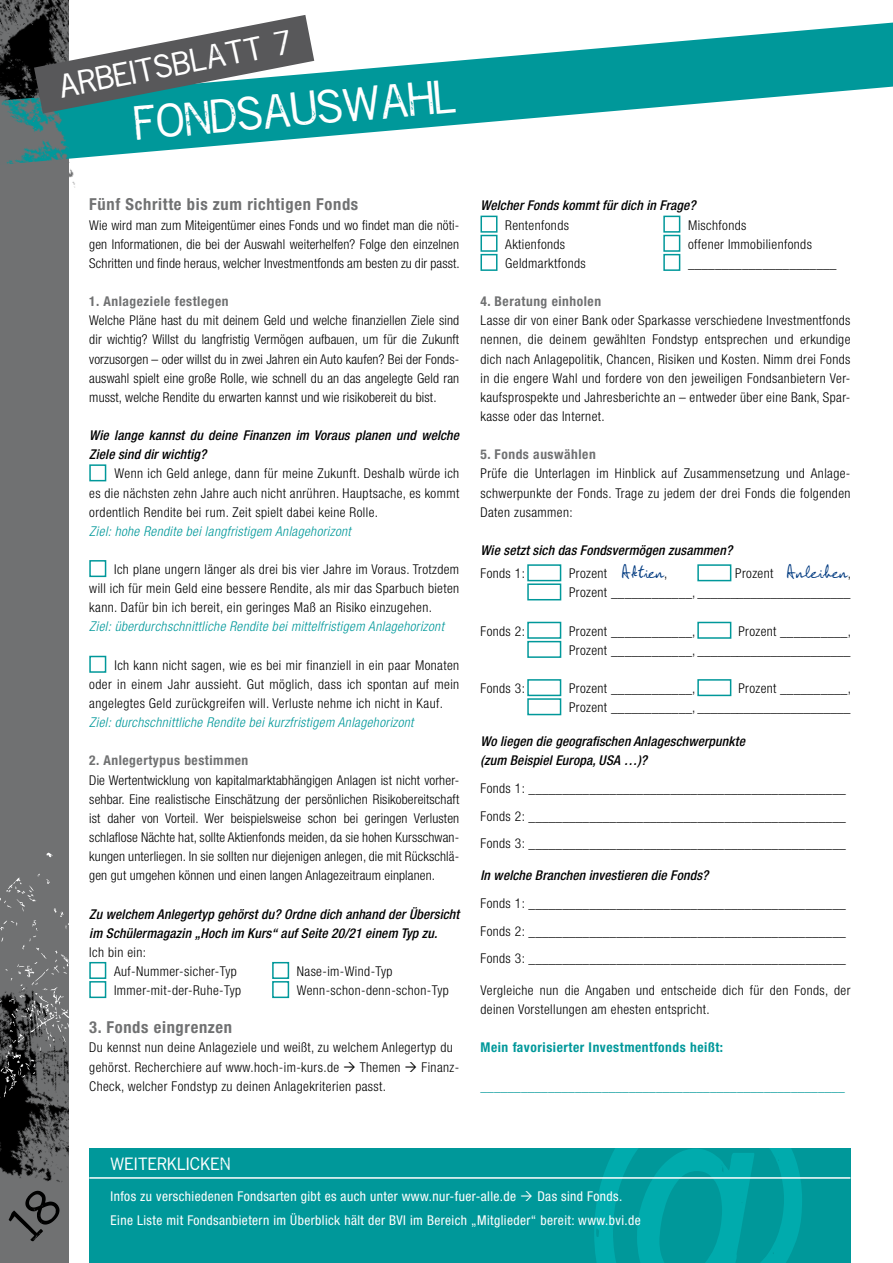
<style>
.page{position:relative;width:893px;height:1263px;background:#fff}
.page>*{position:absolute;margin:0;border:0;box-sizing:border-box;transform-origin:0 0}
.t1{font:36px "Reprise Stamp";color:#fff}
.t2{font:25.2px "Reprise Stamp";color:#fff}
.t3{font:700 condensed 16.5px "Helvetica Neue LT Std";letter-spacing:.04em;color:#707172}
.t4{font:300 condensed 13.5px/19.2px "Helvetica Neue LT Std";letter-spacing:.03em;color:#000;text-align:justify}
.t5{font:italic 500 condensed 13.5px/19.2px "Helvetica Neue LT Std";letter-spacing:.01em;color:#000}
.t6{font:italic 300 condensed 13.5px "Helvetica Neue LT Std";letter-spacing:.03em;color:#00989a}
.t7{font:condensed 13.5px/23.4px "Helvetica Neue LT Std";letter-spacing:.03em;color:#fff}
.t8{font:700 condensed 13.5px "Helvetica Neue LT Std";letter-spacing:.04em;color:#00989a}
.t9{font:700 condensed 13.5px "Helvetica Neue LT Std";letter-spacing:.04em;color:#707172}
.t10{font:13.5px "Reprise Stamp";letter-spacing:.08em;color:#fff}
.s1{font-family:"John Lennon";font-weight:400;font-stretch:normal;font-size:18px;color:#003a80}
</style>
<div class="page">
<div style="left:0;top:0;width:68px;height:1263px;background:#707172"></div>
<img style="left:0;top:1098px;width:68px;height:84px">
<svg style="left:0;top:872px;width:69px;height:226px"></svg>
<svg style="left:46px;top:853px;width:7px;height:5px"></svg>
<img style="left:0;top:0;width:68px;height:23px">
<svg style="left:0;top:23px;width:893px;height:134px;fill:#00989a"></svg>
<img style="left:0;top:56px;width:88px;height:147px">
<svg style="left:34px;top:15px;width:280px;height:99px"></svg>
<div style="left:89px;top:464px;width:17px;height:17px;border:2px solid #00989a"></div>
<div style="left:89px;top:560px;width:17px;height:17px;border:2px solid #00989a"></div>
<div style="left:89px;top:656px;width:17px;height:17px;border:2px solid #00989a"></div>
<div style="left:89px;top:962px;width:17px;height:17px;border:2px solid #00989a"></div>
<div style="left:272px;top:962px;width:17px;height:17px;border:2px solid #00989a"></div>
<div style="left:89px;top:981px;width:17px;height:17px;border:2px solid #00989a"></div>
<div style="left:272px;top:981px;width:17px;height:17px;border:2px solid #00989a"></div>
<div style="left:480px;top:216px;width:17px;height:17px;border:2px solid #00989a"></div>
<div style="left:663px;top:216px;width:17px;height:17px;border:2px solid #00989a"></div>
<div style="left:480px;top:235px;width:17px;height:17px;border:2px solid #00989a"></div>
<div style="left:663px;top:235px;width:17px;height:17px;border:2px solid #00989a"></div>
<div style="left:480px;top:254px;width:17px;height:17px;border:2px solid #00989a"></div>
<div style="left:663px;top:254px;width:17px;height:17px;border:2px solid #00989a"></div>
<div style="left:527px;top:564px;width:34px;height:17px;border:2px solid #00989a"></div>
<div style="left:697px;top:564px;width:34px;height:17px;border:2px solid #00989a"></div>
<div style="left:527px;top:583px;width:34px;height:17px;border:2px solid #00989a"></div>
<div style="left:527px;top:622px;width:34px;height:17px;border:2px solid #00989a"></div>
<div style="left:697px;top:622px;width:34px;height:17px;border:2px solid #00989a"></div>
<div style="left:527px;top:641px;width:34px;height:17px;border:2px solid #00989a"></div>
<div style="left:527px;top:679px;width:34px;height:17px;border:2px solid #00989a"></div>
<div style="left:697px;top:679px;width:34px;height:17px;border:2px solid #00989a"></div>
<div style="left:527px;top:698px;width:34px;height:17px;border:2px solid #00989a"></div>
<div style="left:89px;top:1148px;width:761px;height:115px;background:#00989a"></div>
<hr style="left:89px;top:1177px;width:761px;height:2px;background:#fff">
<h2 class="t2" style="left:56px;top:68px;width:237px;rotate:-11deg">ARBEITSBLATT 7</h2>
<h1 class="t1" style="left:133px;top:97px;width:323px;rotate:-5deg">FONDSAUSWAHL</h1>
<p class="t3" style="left:89px;top:195px;width:270px">Fünf Schritte bis zum richtigen Fonds</p>
<p class="t4" style="left:89px;top:215px;width:372px">Wie wird man zum Miteigentümer eines Fonds und wo findet man die nöti&shy;gen Informationen, die bei der Auswahl weiterhelfen? Folge den einzelnen Schritten und finde heraus, welcher Investmentfonds am besten zu dir passt.</p>
<p class="t9" style="left:89px;top:293px;width:141px">1. Anlageziele festlegen</p>
<p class="t4" style="left:89px;top:311px;width:371px">Welche Pläne hast du mit deinem Geld und welche finanziellen Ziele sind dir wichtig? Willst du langfristig Vermögen aufbauen, um für die Zukunft vorzusorgen – oder willst du in zwei Jahren ein Auto kaufen? Bei der Fonds&shy;auswahl spielt eine große Rolle, wie schnell du an das angelegte Geld ran musst, welche Rendite du erwarten kannst und wie risikobereit du bist.</p>
<p class="t5" style="left:89px;top:426px;width:371px">Wie lange kannst du deine Finanzen im Voraus planen und welche<br>Ziele sind dir wichtig?</p>
<p class="t4" style="left:89px;top:464px;width:371px;text-indent:25px">Wenn ich Geld anlege, dann für meine Zukunft. Deshalb würde ich es die nächsten zehn Jahre auch nicht anrühren. Hauptsache, es kommt ordentlich Rendite bei rum. Zeit spielt dabei keine Rolle.</p>
<p class="t6" style="left:89px;top:523px;width:263px">Ziel: hohe Rendite bei langfristigem Anlagehorizont</p>
<p class="t4" style="left:89px;top:560px;width:371px;text-indent:25px">Ich plane ungern länger als drei bis vier Jahre im Voraus. Trotzdem will ich für mein Geld eine bessere Rendite, als mir das Sparbuch bieten kann. Dafür bin ich bereit, ein geringes Maß an Risiko einzugehen.</p>
<p class="t6" style="left:89px;top:619px;width:356px">Ziel: überdurchschnittliche Rendite bei mittelfristigem Anlagehorizont</p>
<p class="t4" style="left:89px;top:655px;width:371px;text-indent:25px">Ich kann nicht sagen, wie es bei mir finanziell in ein paar Monaten oder in einem Jahr aussieht. Gut möglich, dass ich spontan auf mein angelegtes Geld zurückgreifen will. Verluste nehme ich nicht in Kauf.</p>
<p class="t6" style="left:89px;top:715px;width:326px">Ziel: durchschnittliche Rendite bei kurzfristigem Anlagehorizont</p>
<p class="t9" style="left:89px;top:752px;width:161px">2. Anlegertypus bestimmen</p>
<p class="t4" style="left:89px;top:770px;width:371px">Die Wertentwicklung von kapitalmarktabhängigen Anlagen ist nicht vorher&shy;sehbar. Eine realistische Einschätzung der persönlichen Risikobereitschaft ist daher von Vorteil. Wer beispielsweise schon bei geringen Verlusten schlaf-lose Nächte hat, sollte Aktienfonds meiden, da sie hohen Kursschwan&shy;kungen unterliegen. In sie sollten nur diejenigen anlegen, die mit Rückschlä&shy;gen gut umgehen können und einen langen Anlagezeitraum einplanen.</p>
<p class="t5" style="left:89px;top:904px;width:371px">Zu welchem Anlegertyp gehörst du? Ordne dich anhand der Übersicht im Schülermagazin „Hoch im Kurs“ auf Seite 20/21 einem Typ zu.</p>
<p class="t4" style="left:114px;top:942px;width:124px;text-indent:-25px">Ich bin ein:<br>Auf-Nummer-sicher-Typ</p>
<p class="t4" style="left:297px;top:961px;width:97px">Nase-im-Wind-Typ</p>
<p class="t4" style="left:114px;top:980px;width:129px">Immer-mit-der-Ruhe-Typ</p>
<p class="t4" style="left:297px;top:980px;width:153px">Wenn-schon-denn-schon-Typ</p>
<p class="t3" style="left:89px;top:1017px;width:144px">3. Fonds eingrenzen</p>
<p class="t4" style="left:89px;top:1038px;width:365px">Du kennst nun deine Anlageziele und weißt, zu welchem Anlegertyp du gehörst. Recherchiere auf www.hoch-im-kurs.de</p>
<p class="t4" style="left:360px;top:1057px;width:42px">Themen</p>
<p class="t4" style="left:422px;top:1057px;width:39px">Finanz-</p>
<p class="t4" style="left:89px;top:1076px;width:298px">Check, welcher Fondstyp zu deinen Anlagekriterien passt.</p>
<p class="t5" style="left:480px;top:196px;width:217px">Welcher Fonds kommt für dich in Frage?</p>
<p class="t4" style="left:505px;top:215px;width:65px">Rentenfonds</p>
<p class="t4" style="left:688px;top:215px;width:60px">Mischfonds</p>
<p class="t4" style="left:505px;top:234px;width:62px">Aktienfonds</p>
<p class="t4" style="left:688px;top:234px;width:125px">offener Immobilienfonds</p>
<p class="t4" style="left:505px;top:253px;width:82px">Geldmarktfonds</p>
<p class="t4" style="left:688px;top:253px;width:150px">______________________</p>
<p class="t9" style="left:480px;top:293px;width:122px">4. Beratung einholen</p>
<p class="t4" style="left:480px;top:311px;width:371px">Lasse dir von einer Bank oder Sparkasse verschiedene Investmentfonds nennen, die deinem gewählten Fondstyp entsprechen und erkundige dich nach Anlagepolitik, Chancen, Risiken und Kosten. Nimm drei Fonds in die engere Wahl und fordere von den jeweiligen Fondsanbietern Ver&shy;kaufsprospekte und Jahresberichte an – entweder über eine Bank, Spar&shy;kasse oder das Internet.</p>
<p class="t9" style="left:480px;top:446px;width:117px">5. Fonds auswählen</p>
<p class="t4" style="left:480px;top:464px;width:371px">Prüfe die Unterlagen im Hinblick auf Zusammensetzung und Anlage&shy;schwerpunkte der Fonds. Trage zu jedem der drei Fonds die folgenden Daten zusammen:</p>
<p class="t5" style="left:480px;top:541px;width:253px">Wie setzt sich das Fondsvermögen zusammen?</p>
<p class="t4" style="left:480px;top:564px;width:46px">Fonds 1:</p>
<p class="t4" style="left:569px;top:564px;width:100px">Prozent <span class="s1">Aktien</span>,</p>
<p class="t4" style="left:569px;top:564px;width:283px;text-align:right">Prozent <span class="s1">Anleihen</span>,<br>Prozent ____________, _______________________</p>
<p class="t4" style="left:480px;top:621px;width:46px">Fonds 2:</p>
<p class="t4" style="left:569px;top:621px;width:128px">Prozent ____________,</p>
<p class="t4" style="left:569px;top:621px;width:283px;text-align:right">Prozent __________,<br>Prozent ____________, _______________________</p>
<p class="t4" style="left:569px;top:679px;width:283px;text-align:right">Prozent __________,<br>Prozent ____________, _______________________</p>
<p class="t5" style="left:480px;top:732px;width:266px">Wo liegen die geografischen Anlageschwerpunkte (zum Beispiel Europa, USA …)?</p>
<p class="t4" style="left:480px;top:774px;width:367px;line-height:27.6px">Fonds 1: _______________________________________________ Fonds 2: _______________________________________________ Fonds 3: _______________________________________________</p>
<p class="t5" style="left:480px;top:866px;width:229px">In welche Branchen investieren die Fonds?</p>
<p class="t4" style="left:480px;top:889px;width:367px;line-height:27.6px">Fonds 1: _______________________________________________ Fonds 2: _______________________________________________ Fonds 3: _______________________________________________</p>
<p class="t4" style="left:480px;top:980px;width:371px">Vergleiche nun die Angaben und entscheide dich für den Fonds, der deinen Vorstellungen am ehesten entspricht.</p>
<p class="t8" style="left:480px;top:1039px;width:244px">Mein favorisierter Investmentfonds heißt:</p>
<p class="t8" style="left:480px;top:1078px;width:366px">______________________________________________________</p>
<p class="t4" style="left:480px;top:679px;width:46px">Fonds 3:</p>
<p class="t4" style="left:569px;top:679px;width:128px">Prozent ____________,</p>
<p class="t10" style="left:111px;top:1153px;width:121px">WEITERKLICKEN</p>
<p class="t7" style="left:111px;top:1184px;width:407px">Infos zu verschiedenen Fondsarten gibt es auch unter www.nur-fuer-alle.de</p>
<p class="t7" style="left:111px;top:1184px;width:532px;text-indent:427px">Das sind Fonds.<br>Eine Liste mit Fondsanbietern im Überblick hält der BVI im Bereich „Mitglieder“ bereit: www.bvi.de</p>
</div>
